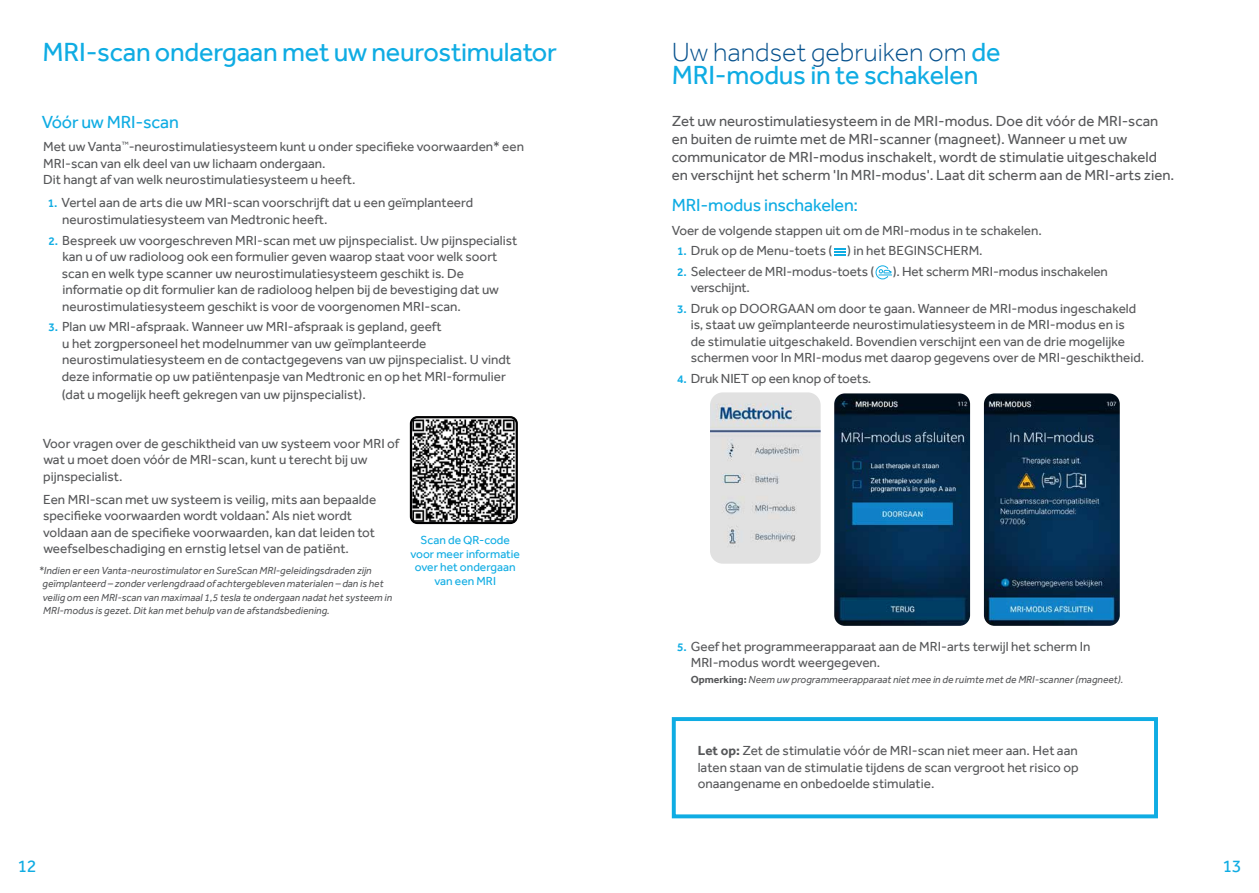
<style>
.page{position:relative;width:1259px;height:893px;background:#fff}
.page>*{position:absolute;margin:0;border:0;box-sizing:border-box;transform-origin:0 0}
.t1{font:27px/23.4px "Effra";letter-spacing:-.01em;color:#0face3}
.t2{font:18px "Effra";letter-spacing:-.01em;color:#0face3}
.t3{font:15px/18px "Effra";color:#57585a}
.t4{font:13.5px/16.5px "Effra";color:#57585a}
.t5{font:12px/13.5px "Effra";color:#0face3;text-align:center}
.t6{font:italic 10.5px/13.5px "Effra";color:#57585a}
.s1{font-weight:500;font-size:12px;color:#0face3}
.s2{font-weight:300;color:#07528e}
.s3{font-weight:700;font-style:normal}
.s4{font-weight:700}
</style>
<div class="page">
<svg style="left:875px;top:265px;width:17px;height:15px"></svg>
<svg style="left:834px;top:248px;width:12px;height:7px"></svg>
<div style="left:672px;top:717px;width:486px;height:101px;border:4px solid #0face3"></div>
<img style="left:410px;top:419px;width:105px;height:105px">
<div style="left:410px;top:416px;width:108px;height:108px;border:2px solid #000001;border-radius:6px"></div>
<img style="left:834px;top:393px;width:136px;height:233px">
<img style="left:984px;top:393px;width:135px;height:233px">
<img style="left:710px;top:392px;width:110px;height:172px">
<h1 class="t1" style="left:43px;top:40px;width:516px">MRI-scan ondergaan met uw neurostimulator</h1>
<h2 class="t2" style="left:42px;top:111px;width:138px">Vóór uw MRI-scan</h2>
<p class="t4" style="left:43px;top:138px;width:482px">Met uw Vanta<sup>™</sup>-neurostimulatiesysteem kunt u onder specifieke voorwaarden* een<br>MRI-scan van elk deel van uw lichaam ondergaan.<br>Dit hangt af van welk neurostimulatiesysteem u heeft.</p>
<p class="t4" style="left:62px;top:195px;width:412px;text-indent:-14px"><span class="s1">1.</span> Vertel aan de arts die uw MRI-scan voorschrijft dat u een geïmplanteerd neurostimulatiesysteem van Medtronic heeft.</p>
<p class="t4" style="left:62px;top:232px;width:457px;text-indent:-14px"><span class="s1">2.</span> Bespreek uw voorgeschreven MRI-scan met uw pijnspecialist. Uw pijnspecialist kan u of uw radioloog ook een formulier geven waarop staat voor welk soort scan en welk type scanner uw neurostimulatiesysteem geschikt is. De informatie op dit formulier kan de radioloog helpen bij de bevestiging dat uw neurostimulatiesysteem geschikt is voor de voorgenomen MRI-scan.</p>
<p class="t4" style="left:62px;top:318px;width:451px;text-indent:-13px"><span class="s1">3.</span> Plan uw MRI-afspraak. Wanneer uw MRI-afspraak is gepland, geeft<br>u het zorgpersoneel het modelnummer van uw geïmplanteerde neurostimulatiesysteem en de contactgegevens van uw pijnspecialist. U vindt deze informatie op uw patiëntenpasje van Medtronic en op het MRI-formulier</p>
<p class="t4" style="left:62px;top:386px;width:306px">(dat u mogelijk heeft gekregen van uw pijnspecialist).</p>
<p class="t4" style="left:43px;top:435px;width:358px">Voor vragen over de geschiktheid van uw systeem voor MRI of wat u moet doen vóór de MRI-scan, kunt u terecht bij uw pijnspecialist.</p>
<p class="t4" style="left:43px;top:491px;width:335px">Een MRI-scan met uw systeem is veilig, mits aan bepaalde specifieke voorwaarden wordt voldaan.<sup>*</sup> Als niet wordt voldaan aan de specifieke voorwaarden, kan dat leiden tot weefselbeschadiging en ernstig letsel van de patiënt.</p>
<p class="t6" style="left:42px;top:563px;width:351px;text-indent:-3px">*Indien er een Vanta-neurostimulator en SureScan MRI-geleidingsdraden zijn geïmplanteerd – zonder verlengdraad of achtergebleven materialen – dan is het veilig om een MRI-scan van maximaal 1,5 tesla te ondergaan nadat het systeem in MRI-modus is gezet. Dit kan met behulp van de afstandsbediening.</p>
<p class="t5" style="left:410px;top:534px;width:111px">Scan de QR-code voor meer informatie over het ondergaan van een MRI</p>
<h1 class="t1" style="left:672px;top:40px;width:330px"><span class="s2">Uw handset gebruiken om</span> de<br>MRI-modus in te schakelen</h1>
<p class="t3" style="left:672px;top:111px;width:504px">Zet uw neurostimulatiesysteem in de MRI-modus. Doe dit vóór de MRI-scan en buiten de ruimte met de MRI-scanner (magneet). Wanneer u met uw communicator de MRI-modus inschakelt, wordt de stimulatie uitgeschakeld en verschijnt het scherm 'In MRI-modus'. Laat dit scherm aan de MRI-arts zien.</p>
<h2 class="t2" style="left:672px;top:195px;width:188px">MRI-modus inschakelen:</h2>
<p class="t4" style="left:672px;top:222px;width:372px">Voer de volgende stappen uit om de MRI-modus in te schakelen.</p>
<p class="t4" style="left:677px;top:242px;width:307px"><span class="s1">1.</span> Druk op de Menu-toets ( ) in het BEGINSCHERM.</p>
<p class="t4" style="left:677px;top:263px;width:199px"><span class="s1">2.</span> Selecteer de MRI-modus-toets (</p>
<p class="t4" style="left:892px;top:263px;width:217px">). Het scherm MRI-modus inschakelen</p>
<p class="t4" style="left:690px;top:279px;width:61px">verschijnt.</p>
<p class="t4" style="left:690px;top:300px;width:455px;text-indent:-14px"><span class="s1">3.</span> Druk op DOORGAAN om door te gaan. Wanneer de MRI-modus ingeschakeld is, staat uw geïmplanteerde neurostimulatiesysteem in de MRI-modus en is<br>de stimulatie uitgeschakeld. Bovendien verschijnt een van de drie mogelijke schermen voor In MRI-modus met daarop gegevens over de MRI-geschiktheid.</p>
<p class="t4" style="left:677px;top:370px;width:196px"><span class="s1">4.</span> Druk NIET op een knop of toets.</p>
<p class="t4" style="left:690px;top:638px;width:401px;text-indent:-14px"><span class="s1">5.</span> Geef het programmeerapparaat aan de MRI-arts terwijl het scherm In<br>MRI-modus wordt weergegeven.</p>
<p class="t6" style="left:690px;top:673px;width:434px"><span class="s3">Opmerking:</span> Neem uw programmeerapparaat niet mee in de ruimte met de MRI-scanner (magneet).</p>
<p class="t4" style="left:698px;top:742px;width:382px;text-align:justify"><span class="s4">Let op:</span> Zet de stimulatie vóór de MRI-scan niet meer aan. Het aan laten staan van de stimulatie tijdens de scan vergroot het risico op onaangename en onbedoelde stimulatie.</p>
<h2 class="t2" style="left:17px;top:855px;width:21px">12</h2>
<h2 class="t2" style="left:1222px;top:855px;width:21px">13</h2>
</div>
